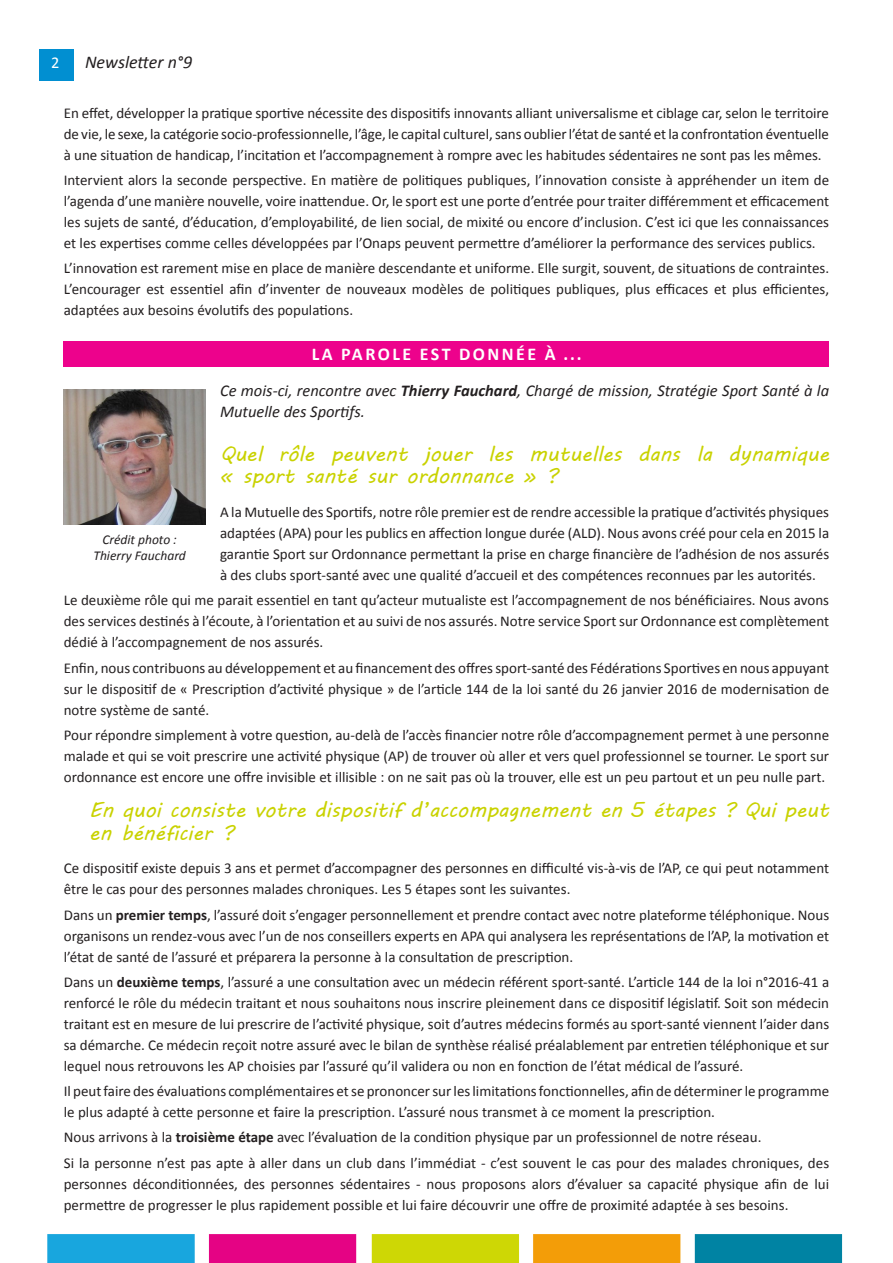
<style>
.page{position:relative;width:893px;height:1263px;background:#fff}
.page>*{position:absolute;margin:0;border:0;box-sizing:border-box;transform-origin:0 0}
.question{font:21px/22.5px "MV Boli";color:#c9d200}
.rencontre_avec{font:700 18px "Calibri";letter-spacing:.14em;color:#fff}
.t1{font:italic 18px "Calibri";color:#231f20}
.rencontre_avec-2{font:italic 16.5px/21px "Calibri";color:#231f20}
.t2{font:16.5px "Calibri";color:#fff}
.réponse{font:15px/21px "Calibri";color:#231f20;text-align:justify}
.édito{font:15px/21px "Calibri";color:#231f20;text-align:justify}
.crédit_photo{font:italic 13.5px "Calibri";color:#231f20}
.s1{font-weight:700}
</style>
<div class="page">
<img style="left:47px;top:1234px;width:796px;height:29px">
<div style="left:39px;top:49px;width:34px;height:32px;background:#018fd1"></div>
<img style="left:64px;top:389px;width:142px;height:135px">
<div style="left:64px;top:341px;width:765px;height:26px;background:#ed028c"></div>
<p class="t2" style="left:51px;top:52px;width:10px">2</p>
<p class="t1" style="left:85px;top:50px;width:109px">Newsletter n°9</p>
<p class="édito" style="left:64px;top:102px;width:767px">En effet, développer la pratique sportive nécessite des dispositifs innovants alliant universalisme et ciblage car, selon le territoire de vie, le sexe, la catégorie socio-professionnelle, l’âge, le capital culturel, sans oublier l’état de santé et la confrontation éventuelle à une situation de handicap, l’incitation et l’accompagnement à rompre avec les habitudes sédentaires ne sont pas les mêmes.</p>
<p class="édito" style="left:64px;top:169px;width:767px">Intervient alors la seconde perspective. En matière de politiques publiques, l’innovation consiste à appréhender un item de l’agenda d’une manière nouvelle, voire inattendue. Or, le sport est une porte d’entrée pour traiter différemment et efficacement les sujets de santé, d’éducation, d’employabilité, de lien social, de mixité ou encore d’inclusion. C’est ici que les connaissances et les expertises comme celles développées par l’Onaps peuvent permettre d’améliorer la performance des services publics.</p>
<p class="édito" style="left:64px;top:258px;width:767px">L’innovation est rarement mise en place de manière descendante et uniforme. Elle surgit, souvent, de situations de contraintes.<br>L’encourager est essentiel afin d’inventer de nouveaux modèles de politiques publiques, plus efficaces et plus efficientes, adaptées aux besoins évolutifs des populations.</p>
<p class="rencontre_avec" style="left:312px;top:343px;width:271px">LA PAROLE EST DONNÉE À ...</p>
<p class="rencontre_avec-2" style="left:220px;top:379px;width:611px">Ce mois-ci, rencontre avec <span class="s1">Thierry Fauchard</span>, Chargé de mission, Stratégie Sport Santé à la<br>Mutuelle des Sportifs.</p>
<p class="question" style="left:220px;top:442px;width:611px">Quel rôle peuvent jouer les mutuelles dans la dynamique « sport santé sur ordonnance » ?</p>
<p class="réponse" style="left:220px;top:502px;width:611px">A la Mutuelle des Sportifs, notre rôle premier est de rendre accessible la pratique d’activités physiques adaptées (APA) pour les publics en affection longue durée (ALD). Nous avons créé pour cela en 2015 la garantie Sport sur Ordonnance permettant la prise en charge financière de l’adhésion de nos assurés à des clubs sport-santé avec une qualité d’accueil et des compétences reconnues par les autorités.</p>
<p class="réponse" style="left:64px;top:590px;width:767px">Le deuxième rôle qui me parait essentiel en tant qu’acteur mutualiste est l’accompagnement de nos bénéficiaires. Nous avons des services destinés à l’écoute, à l’orientation et au suivi de nos assurés. Notre service Sport sur Ordonnance est complètement dédié à l’accompagnement de nos assurés.</p>
<p class="réponse" style="left:64px;top:657px;width:767px">Enfin, nous contribuons au développement et au financement des offres sport-santé des Fédérations Sportives en nous appuyant sur le dispositif de « Prescription d’activité physique » de l’article 144 de la loi santé du 26 janvier 2016 de modernisation de notre système de santé.</p>
<p class="réponse" style="left:64px;top:724px;width:767px">Pour répondre simplement à votre question, au-delà de l’accès financier notre rôle d’accompagnement permet à une personne malade et qui se voit prescrire une activité physique (AP) de trouver où aller et vers quel professionnel se tourner. Le sport sur ordonnance est encore une offre invisible et illisible : on ne sait pas où la trouver, elle est un peu partout et un peu nulle part.</p>
<p class="question" style="left:89px;top:798px;width:741px">En quoi consiste votre dispositif d’accompagnement en 5 étapes ? Qui peut en bénéficier ?</p>
<p class="réponse" style="left:64px;top:858px;width:767px">Ce dispositif existe depuis 3 ans et permet d’accompagner des personnes en difficulté vis-à-vis de l’AP, ce qui peut notamment être le cas pour des personnes malades chroniques. Les 5 étapes sont les suivantes.</p>
<p class="réponse" style="left:64px;top:904px;width:767px">Dans un <span class="s1">premier temps</span>, l’assuré doit s’engager personnellement et prendre contact avec notre plateforme téléphonique. Nous organisons un rendez-vous avec l’un de nos conseillers experts en APA qui analysera les représentations de l’AP, la motivation et l’état de santé de l’assuré et préparera la personne à la consultation de prescription.</p>
<p class="réponse" style="left:64px;top:971px;width:767px">Dans un <span class="s1">deuxième temps</span>, l’assuré a une consultation avec un médecin référent sport-santé. L’article 144 de la loi n°2016-41 a renforcé le rôle du médecin traitant et nous souhaitons nous inscrire pleinement dans ce dispositif législatif. Soit son médecin traitant est en mesure de lui prescrire de l’activité physique, soit d’autres médecins formés au sport-santé viennent l’aider dans sa démarche. Ce médecin reçoit notre assuré avec le bilan de synthèse réalisé préalablement par entretien téléphonique et sur lequel nous retrouvons les AP choisies par l’assuré qu’il validera ou non en fonction de l’état médical de l’assuré.</p>
<p class="réponse" style="left:64px;top:1081px;width:767px">Il peut faire des évaluations complémentaires et se prononcer sur les limitations fonctionnelles, afin de déterminer le programme le plus adapté à cette personne et faire la prescription. L’assuré nous transmet à ce moment la prescription.</p>
<p class="réponse" style="left:64px;top:1127px;width:699px">Nous arrivons à la <span class="s1">troisième étape</span> avec l’évaluation de la condition physique par un professionnel de notre réseau.</p>
<p class="réponse" style="left:64px;top:1152px;width:767px">Si la personne n’est pas apte à aller dans un club dans l’immédiat - c’est souvent le cas pour des malades chroniques, des personnes déconditionnées, des personnes sédentaires - nous proposons alors d’évaluer sa capacité physique afin de lui permettre de progresser le plus rapidement possible et lui faire découvrir une offre de proximité adaptée à ses besoins.</p>
<p class="crédit_photo" style="left:102px;top:530px;width:76px">Crédit photo :</p>
<p class="crédit_photo" style="left:93px;top:547px;width:94px">Thierry Fauchard</p>
</div>
